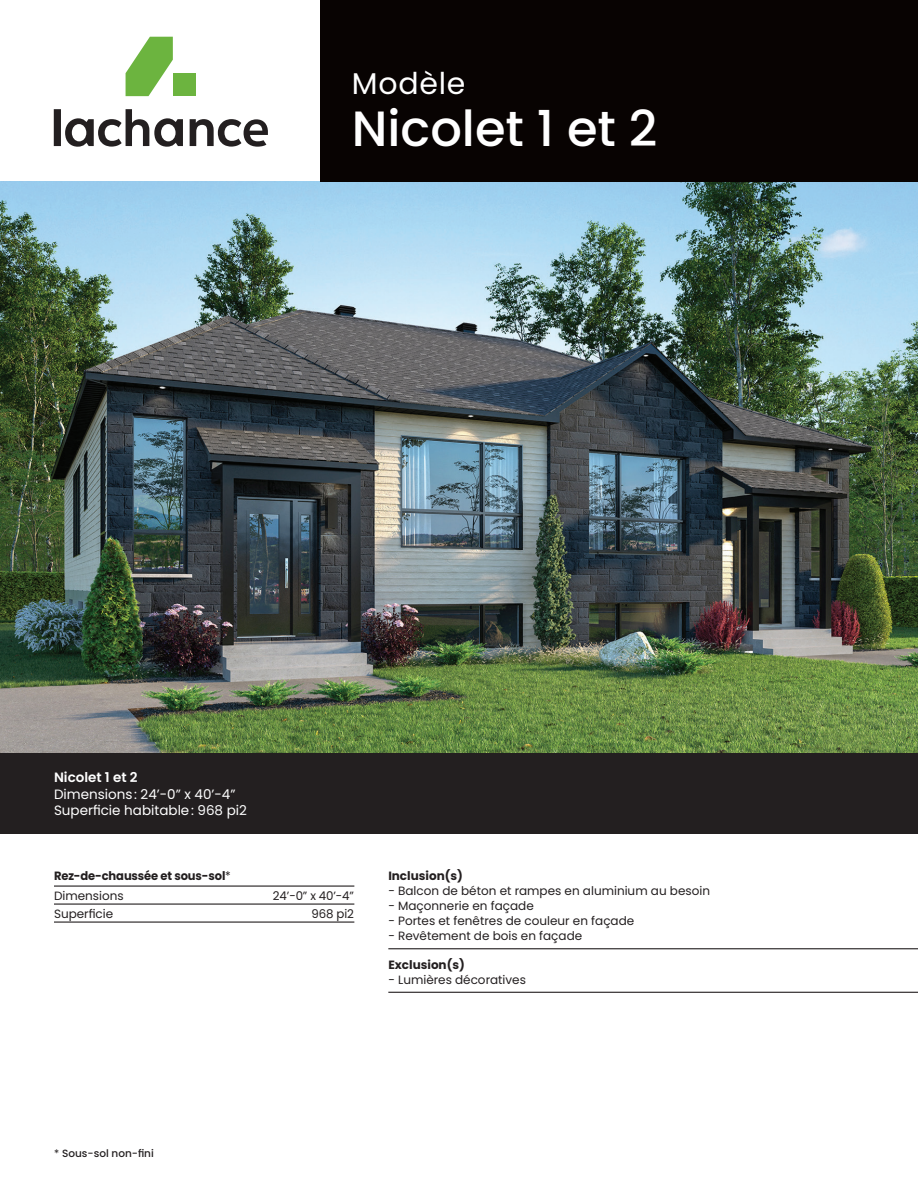
<style>
.page{position:relative;width:918px;height:1188px;background:#fff}
.page>*{position:absolute;margin:0;border:0;box-sizing:border-box;transform-origin:0 0}
.t1{font:500 49.5px "Poppins";color:#fff}
.t2{font:30px "Poppins";letter-spacing:.025em;color:#fff}
.t3{font:13.5px/16.5px "Poppins";color:#fff}
.t4{font:600 13.5px "Poppins";color:#fff}
.t5{font:12px "Poppins";color:#231f20}
.t6{font:700 12px/19.5px "Poppins";letter-spacing:-.005em;color:#231f20;scale:.96 1}
.t7{font:700 12px "Poppins";letter-spacing:-.005em;color:#231f20}
.t8{font:500 10.5px "Poppins";color:#231f20}
.s1{font-weight:400}
</style>
<div class="page">
<svg style="left:126px;top:37px;width:47px;height:59px"></svg>
<div style="left:173px;top:73px;width:23px;height:23px;background:#6cb43f"></div>
<svg style="left:65px;top:109px;width:118px;height:38px"></svg>
<div style="left:54px;top:109px;width:7px;height:37px;background:#231f20"></div>
<svg style="left:190px;top:119px;width:78px;height:28px"></svg>
<img style="left:0;top:182px;width:918px;height:571px">
<div style="left:321px;top:0;width:597px;height:182px;background:#080302"></div>
<div style="left:0;top:753px;width:918px;height:81px;background:#231f20"></div>
<hr style="left:54px;top:886px;width:300px;height:1px;background:#231f20">
<hr style="left:54px;top:904px;width:300px;height:1px;background:#231f20">
<hr style="left:54px;top:922px;width:300px;height:1px;background:#231f20">
<hr style="left:388px;top:948px;width:530px;height:1px;background:#231f20">
<hr style="left:388px;top:992px;width:530px;height:1px;background:#231f20">
<h2 class="t2" style="left:352px;top:66px;width:115px">Modèle</h2>
<h1 class="t1" style="left:352px;top:100px;width:307px">Nicolet 1 et 2</h1>
<p class="t4" style="left:54px;top:770px;width:85px">Nicolet 1 et 2</p>
<p class="t3" style="left:54px;top:786px;width:194px">Dimensions: 24’-0” x 40’-4”<br>Superficie habitable: 968 pi2</p>
<p class="t6" style="left:54px;top:866px;width:186px">Rez-de-chaussée et sous-sol<span class="s1">*<br>Dimensions</span></p>
<p class="t5" style="left:273px;top:888px;width:83px">24’-0” x 40’-4”</p>
<p class="t5" style="left:54px;top:906px;width:61px">Superficie</p>
<p class="t5" style="left:312px;top:906px;width:44px">968 pi2</p>
<p class="t7" style="left:388px;top:869px;width:76px">Inclusion(s)</p>
<p class="t5" style="left:388px;top:884px;width:323px">- Balcon de béton et rampes en aluminium au besoin</p>
<p class="t5" style="left:388px;top:899px;width:147px">- Maçonnerie en façade</p>
<p class="t5" style="left:388px;top:914px;width:247px">- Portes et fenêtres de couleur en façade</p>
<p class="t5" style="left:388px;top:929px;width:195px">- Revêtement de bois en façade</p>
<p class="t7" style="left:388px;top:957px;width:78px">Exclusion(s)</p>
<p class="t5" style="left:388px;top:972px;width:139px">- Lumières décoratives</p>
<p class="t8" style="left:54px;top:1147px;width:101px"><span class="s1">*</span> Sous-sol non-fini</p>
</div>
